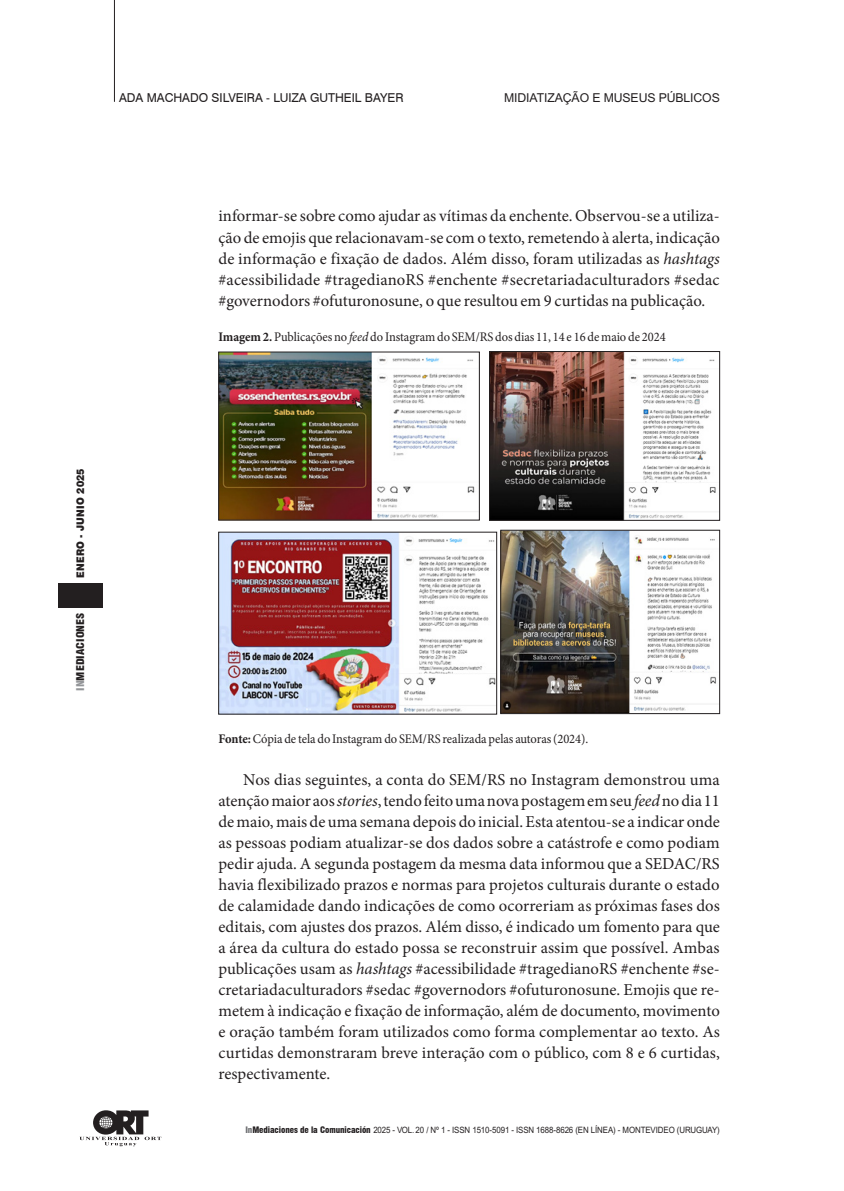
<style>
.page{position:relative;width:844px;height:1191px;background:#fff}
.page>*{position:absolute;margin:0;border:0;box-sizing:border-box;transform-origin:0 0}
._2014_TEXTO{font:16.62px/21px "Minion Pro";color:#231f20;text-align:justify}
._2014_Leyenda_de_foto{font:13.12px "Minion Pro";letter-spacing:-.005em;color:#231f20;scale:.95 1}
._2011_Arriba_AUTORES{font:12.25px "Swiss 721 BT";color:#231f20}
._2011_Arriba_TITULO{font:12.25px "Arial";letter-spacing:-.01em;color:#231f20}
.t1{font:900 10.5px "Swiss 721 BT";letter-spacing:.02em;color:#231f20;scale:.9 1}
.t2{font:900 condensed 10.5px "Swiss 721 BT";color:#231f20;scale:1.1 1}
.t3{font:8.75px "Arial";letter-spacing:-.01em;color:#231f20;scale:.9 1}
.s1{font-style:italic}
.s2{font-weight:700}
.s3{color:#939598}
.s4{font-family:"Swiss 721 BT";font-weight:900;font-stretch:condensed;color:#6c6d70}
.s5{font-family:"Swiss 721 BT";font-weight:900;font-stretch:condensed}
</style>
<div class="page">
<div style="left:58px;top:583px;width:45px;height:25px;background:#231f20"></div>
<hr style="left:114px;top:0;width:1px;height:102px;background:#231f20">
<svg style="left:79px;top:1110px;width:82px;height:36px"></svg>
<img style="left:220px;top:354px;width:257px;height:164px">
<div style="left:218px;top:352px;width:261px;height:168px;border:1px solid #231f20"></div>
<img style="left:491px;top:353px;width:225px;height:165px">
<div style="left:489px;top:351px;width:230px;height:169px;border:1px solid #231f20"></div>
<img style="left:220px;top:534px;width:274px;height:178px">
<img style="left:502px;top:532px;width:214px;height:180px">
<div style="left:500px;top:530px;width:219px;height:184px;border:1px solid #231f20"></div>
<p class="_2011_Arriba_AUTORES" style="left:119px;top:90px;width:286px">ADA MACHADO SILVEIRA - LUIZA GUTHEIL BAYER</p>
<p class="_2011_Arriba_TITULO" style="left:504px;top:90px;width:217px">MIDIATIZAÇÃO E MUSEUS PÚBLICOS</p>
<p class="_2014_TEXTO" style="left:218px;top:206px;width:503px">informar-se sobre como ajudar as vítimas da enchente. Observou-se a utiliza&shy;ção de emojis que relacionavam-se com o texto, remetendo à alerta, indicação de informação e fixação de dados. Além disso, foram utilizadas as <span class="s1">hashtags </span>#acessibilidade #tragedianoRS #enchente #secretariadaculturadors #sedac #governodors #ofuturonosune, o que resultou em 9 curtidas na publicação.</p>
<p class="_2014_Leyenda_de_foto" style="left:218px;top:328px;width:472px"><span class="s2">Imagem 2.</span> Publicações no <span class="s1">feed</span> do Instagram do SEM/RS dos dias 11, 14 e 16 de maio de 2024</p>
<p class="t1" style="left:74px;top:578px;width:123px;rotate:-90deg">ENERO - JUNIO 2025</p>
<p class="t2" style="left:74px;top:691px;width:72px;rotate:-90deg"><span class="s3">IN</span>MEDIACIONES</p>
<p class="_2014_Leyenda_de_foto" style="left:218px;top:730px;width:391px"><span class="s2">Fonte:</span> Cópia de tela do Instagram do SEM/RS realizada pelas autoras (2024).</p>
<p class="_2014_TEXTO" style="left:218px;top:769px;width:503px;text-indent:25px">Nos dias seguintes, a conta do SEM/RS no Instagram demonstrou uma atenção maior aos <span class="s1">stories</span>, tendo feito uma nova postagem em seu <span class="s1">feed</span> no dia 11 de maio, mais de uma semana depois do inicial. Esta atentou-se a indicar onde as pessoas podiam atualizar-se dos dados sobre a catástrofe e como podiam pedir ajuda. A segunda postagem da mesma data informou que a SEDAC/RS havia flexibilizado prazos e normas para projetos culturais durante o estado de calamidade dando indicações de como ocorreriam as próximas fases dos editais, com ajustes dos prazos. Além disso, é indicado um fomento para que a área da cultura do estado possa se reconstruir assim que possível. Ambas publicações usam as <span class="s1">hashtags</span> #acessibilidade #tragedianoRS #enchente #se&shy;cretariadaculturadors #sedac #governodors #ofuturonosune. Emojis que re&shy;metem à indicação e fixação de informação, além de documento, movimento e oração também foram utilizados como forma complementar ao texto. As curtidas demonstraram breve interação com o público, com 8 e 6 curtidas, respectivamente.</p>
<p class="t3" style="left:245px;top:1125px;width:528px"><span class="s4">In</span><span class="s5">Mediaciones de la Comunicación</span> 2025 - VOL. 20 / Nº 1 - ISSN 1510-5091 - ISSN 1688-8626 (EN LÍNEA) - MONTEVIDEO (URUGUAY)</p>
</div>
